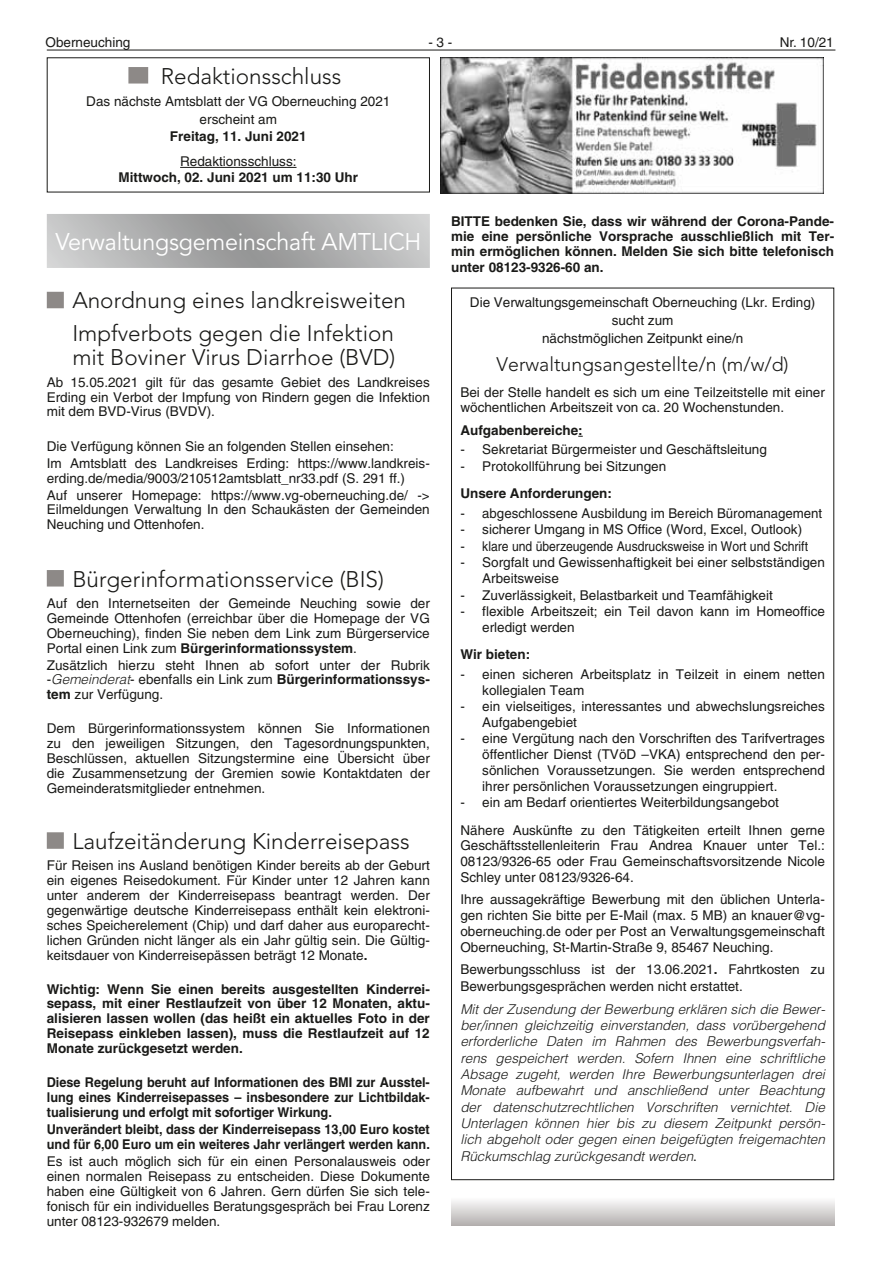
<style>
.page{position:relative;width:881px;height:1263px;background:#fff}
.page>*{position:absolute;margin:0;border:0;box-sizing:border-box;transform-origin:0 0}
.t1{font:24px "Avenir LT";letter-spacing:-.01em;color:#fff}
.t2{font:300 22.5px/32.2px "Avenir LT";color:#1a1a18}
.t3{font:300 19.5px "Avenir LT";color:#1a1a18}
.t4{font:13.5px/14.9px "Helvetica LT";color:#1a1a18}
.t5{font:700 13.5px/14.9px "Helvetica LT";color:#1a1a18;text-align:justify}
.t6{font:italic 300 13.5px/16.4px "Helvetica LT";color:#1a1a18;text-align:justify}
.t7{font:700 13.5px/14.9px "Helvetica LT";color:#1a1a18;text-align:justify;scale:.94 1}
.s1{font-weight:700}
.s2{font-weight:300;font-style:italic}
.s3{font-weight:400;font-style:normal}
</style>
<div class="page">
<hr style="left:47px;top:50px;width:788px;height:1px;background:#1a1a18">
<div style="left:47px;top:292px;width:17px;height:16px;background:#8d8987"></div>
<div style="left:47px;top:570px;width:17px;height:16px;background:#8d8987"></div>
<div style="left:47px;top:832px;width:17px;height:17px;background:#8d8987"></div>
<div style="left:128px;top:67px;width:20px;height:17px;background:#8d8987"></div>
<hr style="left:180px;top:167px;width:116px;height:1px;background:#1a1a18">
<svg style="left:47px;top:214px;width:382px;height:54px;background:#b0b0b1"></svg>
<svg style="left:451px;top:1201px;width:382px;height:25px;background:#d2d0cf"></svg>
<img style="left:440px;top:57px;width:383px;height:137px">
<p class="t4" style="left:45px;top:34px;width:86px">Oberneuching</p>
<p class="t4" style="left:428px;top:34px;width:26px">- 3 -</p>
<p class="t4" style="left:779px;top:34px;width:56px">Nr. 10/21</p>
<h2 class="t2" style="left:161px;top:60px;width:182px">Redaktionsschluss</h2>
<p class="t4" style="left:86px;top:92px;width:305px;line-height:17.9px;text-align:center">Das nächste Amtsblatt der VG Oberneuching 2021 erscheint am</p>
<p class="t5" style="left:170px;top:129px;width:138px">Freitag, 11. Juni 2021</p>
<p class="t4" style="left:180px;top:154px;width:118px">Redaktionsschluss:</p>
<p class="t5" style="left:118px;top:169px;width:241px">Mittwoch, 02. Juni 2021 um 11:30 Uhr</p>
<h1 class="t1" style="left:55px;top:227px;width:367px">Verwaltungsgemeinschaft AMTLICH</h1>
<h2 class="t2" style="left:72px;top:284px;width:335px">Anordnung eines landkreisweiten<br>Impfverbots gegen die Infektion</h2>
<h2 class="t2" style="left:72px;top:342px;width:324px">mit Boviner Virus Diarrhoe (BVD)</h2>
<p class="t4" style="left:47px;top:374px;width:384px;text-align:justify">Ab 15.05.2021 gilt für das gesamte Gebiet des Landkreises Erding ein Verbot der Impfung von Rindern gegen die Infektion mit dem BVD-Virus (BVDV).</p>
<p class="t4" style="left:47px;top:437px;width:384px;line-height:17.1px">Die Verfügung können Sie an folgenden Stellen einsehen:<br>Im Amtsblatt des Landkreises Erding: https://www.landkreis-</p>
<p class="t4" style="left:47px;top:469px;width:384px;line-height:17.1px">erding.de/media/9003/210512amtsblatt_nr33.pdf (S. 291 ff.)<br>Auf unserer Homepage: https://www.vg-oberneuching.de/ -&gt;</p>
<p class="t4" style="left:47px;top:502px;width:384px">Eilmeldungen Verwaltung In den Schaukästen der Gemeinden<br>Neuching und Ottenhofen.</p>
<h2 class="t2" style="left:72px;top:563px;width:313px">Bürgerinformationsservice (BIS)</h2>
<p class="t4" style="left:47px;top:596px;width:384px;text-align:justify">Auf den Internetseiten der Gemeinde Neuching sowie der Gemeinde Ottenhofen (erreichbar über die Homepage der VG Oberneuching), finden Sie neben dem Link zum Bürgerservice Portal einen Link zum <span class="s1">Bürgerinformationssystem</span>.</p>
<p class="t4" style="left:47px;top:657px;width:384px;text-align:justify">Zusätzlich hierzu steht Ihnen ab sofort unter der Rubrik -<span class="s2">Gemeinderat</span>- ebenfalls ein Link zum <span class="s1">Bürgerinformationssys&shy;tem</span> zur Verfügung.</p>
<p class="t4" style="left:47px;top:721px;width:384px;text-align:justify">Dem Bürgerinformationssystem können Sie Informationen zu den jeweiligen Sitzungen, den Tagesordnungspunkten, Beschlüssen, aktuellen Sitzungstermine eine Übersicht über die Zusammensetzung der Gremien sowie Kontaktdaten der Gemeinderatsmitglieder entnehmen.</p>
<h2 class="t2" style="left:72px;top:825px;width:339px">Laufzeitänderung Kinderreisepass</h2>
<p class="t4" style="left:47px;top:858px;width:384px;text-align:justify">Für Reisen ins Ausland benötigen Kinder bereits ab der Geburt ein eigenes Reisedokument. Für Kinder unter 12 Jahren kann unter anderem der Kinderreisepass beantragt werden. Der gegenwärtige deutsche Kinderreisepass enthält kein elektroni&shy;sches Speicherelement (Chip) und darf daher aus europarecht&shy;lichen Gründen nicht länger als ein Jahr gültig sein. Die Gültig&shy;keitsdauer von Kinderreisepässen beträgt 12 Monate<span class="s1">.</span></p>
<p class="t5" style="left:47px;top:981px;width:384px">Wichtig: Wenn Sie einen bereits ausgestellten Kinderrei&shy;sepass, mit einer Restlaufzeit von über 12 Monaten, aktu&shy;alisieren lassen wollen (das heißt ein aktuelles Foto in der Reisepass einkleben lassen), muss die Restlaufzeit auf 12<br>Monate zurückgesetzt werden.</p>
<p class="t7" style="left:47px;top:1075px;width:409px">Diese Regelung beruht auf Informationen des BMI zur Ausstel&shy;lung eines Kinderreisepasses – insbesondere zur Lichtbildak&shy;tualisierung und erfolgt mit sofortiger Wirkung.</p>
<p class="t7" style="left:47px;top:1122px;width:409px">Unverändert bleibt, dass der Kinderreisepass 13,00 Euro kostet und für 6,00 Euro um ein weiteres Jahr verlängert werden kann.</p>
<p class="t4" style="left:47px;top:1154px;width:384px;text-align:justify">Es ist auch möglich sich für ein einen Personalausweis oder einen normalen Reisepass zu entscheiden. Diese Dokumente haben eine Gültigkeit von 6 Jahren. Gern dürfen Sie sich tele&shy;fonisch für ein individuelles Beratungsgespräch bei Frau Lorenz unter 08123-932679 melden.</p>
<p class="t5" style="left:451px;top:214px;width:384px">BITTE bedenken Sie, dass wir während der Corona-Pande&shy;mie eine persönliche Vorsprache ausschließlich mit Ter&shy;min ermöglichen können. Melden Sie sich bitte telefonisch unter 08123-9326-60 an.</p>
<p class="t4" style="left:469px;top:294px;width:347px;line-height:17.9px;text-align:center">Die Verwaltungsgemeinschaft Oberneuching (Lkr. Erding) sucht zum<br>nächstmöglichen Zeitpunkt eine/n</p>
<h3 class="t3" style="left:496px;top:353px;width:293px">Verwaltungsangestellte/n (m/w/d)</h3>
<p class="t4" style="left:460px;top:384px;width:366px;line-height:15.8px">Bei der Stelle handelt es sich um eine Teilzeitstelle mit einer wöchentlichen Arbeitszeit von ca. 20 Wochenstunden.</p>
<p class="t5" style="left:460px;top:422px;width:124px">Aufgabenbereiche:</p>
<p class="t4" style="left:460px;top:442px;width:308px">- Sekretariat Bürgermeister und Geschäftsleitung</p>
<p class="t4" style="left:460px;top:459px;width:207px">- Protokollführung bei Sitzungen</p>
<p class="t5" style="left:460px;top:486px;width:153px">Unsere Anforderungen:</p>
<p class="t4" style="left:460px;top:506px;width:363px">- abgeschlossene Ausbildung im Bereich Büromanagement</p>
<p class="t4" style="left:460px;top:522px;width:343px">- sicherer Umgang in MS Office (Word, Excel, Outlook)</p>
<p class="t4" style="left:460px;top:539px;width:349px">- klare und überzeugende Ausdrucksweise in Wort und Schrift</p>
<p class="t4" style="left:482px;top:555px;width:344px;line-height:15.8px;text-indent:-22px">- Sorgfalt und Gewissenhaftigkeit bei einer selbstständigen<br>Arbeitsweise</p>
<p class="t4" style="left:460px;top:587px;width:314px">- Zuverlässigkeit, Belastbarkeit und Teamfähigkeit</p>
<p class="t4" style="left:482px;top:603px;width:344px;line-height:15.8px;text-indent:-22px">- flexible Arbeitszeit; ein Teil davon kann im Homeoffice erledigt werden</p>
<p class="t5" style="left:460px;top:647px;width:71px">Wir bieten:</p>
<p class="t4" style="left:482px;top:666px;width:344px;line-height:15.8px;text-indent:-22px">- einen sicheren Arbeitsplatz in Teilzeit in einem netten kollegialen Team</p>
<p class="t4" style="left:482px;top:698px;width:344px;line-height:15.8px;text-indent:-22px">- ein vielseitiges, interessantes und abwechslungsreiches<br>Aufgabengebiet</p>
<p class="t4" style="left:482px;top:731px;width:344px;line-height:15.8px;text-align:justify;text-indent:-22px">- eine Vergütung nach den Vorschriften des Tarifvertrages öffentlicher Dienst (TVöD –VKA) entsprechend den per&shy;sönlichen Voraussetzungen. Sie werden entsprechend ihrer persönlichen Voraussetzungen eingruppiert.</p>
<p class="t4" style="left:460px;top:788px;width:366px;line-height:27.6px">- ein am Bedarf orientiertes Weiterbildungsangebot<br>Nähere Auskünfte zu den Tätigkeiten erteilt Ihnen gerne</p>
<p class="t4" style="left:460px;top:838px;width:366px;line-height:15.8px;text-align:justify">Geschäftsstellenleiterin Frau Andrea Knauer unter Tel.:<br>08123/9326-65 oder Frau Gemeinschaftsvorsitzende Nicole Schley unter 08123/9326-64.</p>
<p class="t4" style="left:460px;top:892px;width:366px;line-height:15.8px;text-align:justify">Ihre aussagekräftige Bewerbung mit den üblichen Unterla&shy;gen richten Sie bitte per E-Mail (max. 5 MB) an knauer@vg&shy;oberneuching.de oder per Post an Verwaltungsgemeinschaft Oberneuching, St-Martin-Straße 9, 85467 Neuching.</p>
<p class="t4" style="left:460px;top:961px;width:366px;line-height:16.4px">Bewerbungsschluss ist der 13.06.2021<span class="s1">.</span> Fahrtkosten zu<br>Bewerbungsgesprächen werden nicht erstattet.</p>
<p class="t6" style="left:460px;top:1000px;width:366px">Mit der Zusendung der Bewerbung erklären sich die Bewer&shy;ber/innen gleichzeitig einverstanden, dass vorübergehend erforderliche Daten im Rahmen des Bewerbungsverfah&shy;rens gespeichert werden. Sofern Ihnen eine schriftliche Absage zugeht, werden Ihre Bewerbungsunterlagen drei Monate aufbewahrt und anschließend unter Beachtung der datenschutzrechtlichen Vorschriften vernichtet. Die Unterlagen können hier bis zu diesem Zeitpunkt persön&shy;lich abgeholt oder gegen einen beigefügten freigemachten Rückumschlag zurückgesandt werden<span class="s3">.</span></p>
</div>
